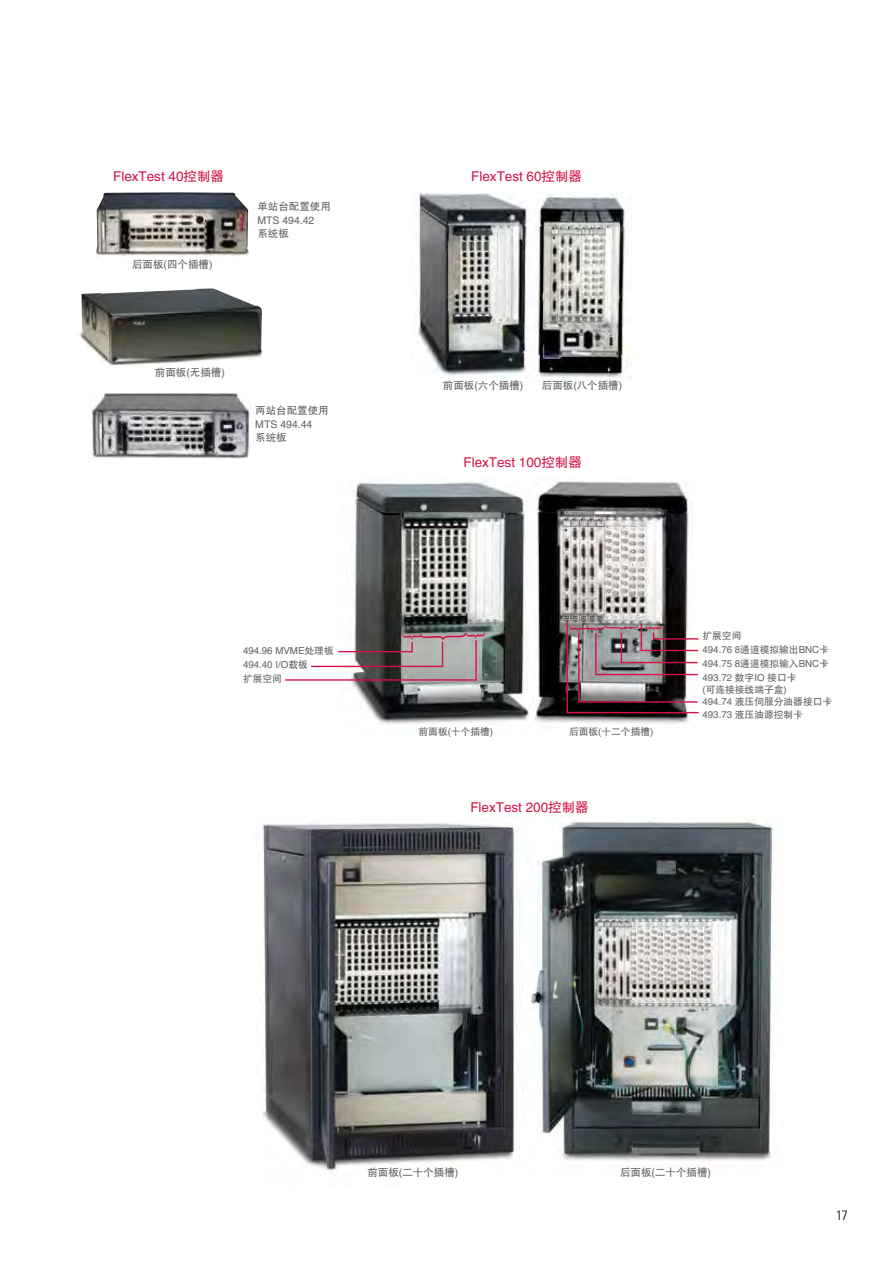
<style>
.page{position:relative;width:893px;height:1263px;background:#fff}
.page>*{position:absolute;margin:0;border:0;box-sizing:border-box;transform-origin:0 0}
.t1{font:37.5px "Minion Pro";color:#d31245;scale:.47 1}
.t2{font:20.55px/17.4px "Minion Pro";color:#d31245;scale:1.18 1}
.t3{font:18.45px "Minion Pro";color:#d31245;scale:1.18 1}
.t4{font:13.5px "FZHTJW GB1 0";color:#d31245}
.t5{font:300 condensed 13.5px "Univers LT Std";color:#000}
.t6{font:10.5px/13.5px "FZHTJW GB1 0";color:#5f6062}
.t7{font:9.75px/14px "FZHTJW GB1 0";color:#5f6062}
</style>
<div class="page">
<img style="left:262px;top:823px;width:261px;height:348px">
<img style="left:530px;top:817px;width:244px;height:344px">
<img style="left:336px;top:481px;width:194px;height:243px">
<hr style="left:338px;top:651px;width:75px;height:1px;background:#d31245">
<hr style="left:311px;top:666px;width:132px;height:1px;background:#d31245">
<hr style="left:475px;top:640px;width:2px;height:40px;background:#d31245">
<hr style="left:285px;top:679px;width:192px;height:2px;background:#d31245">
<img style="left:534px;top:479px;width:162px;height:245px">
<hr style="left:578px;top:633px;width:1px;height:68px;background:#d31245">
<hr style="left:567px;top:622px;width:1px;height:91px;background:#d31245">
<svg style="left:621px;top:633px;width:1px;height:29px"></svg>
<hr style="left:653px;top:638px;width:46px;height:2px;background:#d31245">
<hr style="left:621px;top:662px;width:77px;height:1px;background:#d31245">
<hr style="left:595px;top:633px;width:1px;height:41px;background:#d31245">
<svg style="left:641px;top:623px;width:1px;height:28px"></svg>
<hr style="left:642px;top:650px;width:56px;height:1px;background:#d31245">
<hr style="left:595px;top:674px;width:103px;height:1px;background:#d31245">
<hr style="left:578px;top:701px;width:120px;height:2px;background:#d31245">
<hr style="left:567px;top:712px;width:132px;height:1px;background:#d31245">
<img style="left:415px;top:192px;width:115px;height:186px">
<img style="left:532px;top:193px;width:99px;height:188px">
<img style="left:78px;top:288px;width:185px;height:78px">
<img style="left:95px;top:192px;width:154px;height:65px">
<img style="left:90px;top:393px;width:161px;height:66px">
<svg style="left:403px;top:633px;width:82px;height:34px;background:#afa9a8"></svg>
<h3 class="t4" style="left:113px;top:168px;width:112px">FlexTest 40控制器</h3>
<p class="t6" style="left:132px;top:257px;width:82px">后面板(四个插槽)</p>
<p class="t6" style="left:257px;top:200px;width:75px">单站台配置使用<br>MTS 494.42<br>系统板</p>
<p class="t6" style="left:155px;top:366px;width:71px">前面板(无插槽)</p>
<p class="t6" style="left:255px;top:404px;width:75px">两站台配置使用<br>MTS 494.44<br>系统板</p>
<p class="t7" style="left:243px;top:644px;width:92px">494.96 MVME处理板<br>494.40 I/O载板<br>扩展空间</p>
<h3 class="t4" style="left:471px;top:169px;width:112px">FlexTest 60控制器</h3>
<p class="t6" style="left:443px;top:379px;width:82px">前面板(六个插槽)</p>
<p class="t6" style="left:542px;top:379px;width:82px">后面板(八个插槽)</p>
<h3 class="t4" style="left:463px;top:455px;width:120px">FlexTest 100控制器</h3>
<p class="t7" style="left:418px;top:725px;width:76px">前面板(十个插槽)</p>
<h2 class="t2" style="left:569px;top:633px;width:9px;rotate:-90deg">{ {</h2>
<h1 class="t1" style="left:595px;top:631px;width:15px;rotate:-90deg">{</h1>
<h3 class="t3" style="left:640px;top:632px;width:8px;rotate:-90deg">{</h3>
<p class="t7" style="left:569px;top:725px;width:86px">后面板(十二个插槽)</p>
<h3 class="t4" style="left:470px;top:799px;width:120px">FlexTest 200控制器</h3>
<p class="t7" style="left:702px;top:629px;width:128px">扩展空间<br>494.76 8通道模拟输出BNC卡<br>494.75 8通道模拟输入BNC卡<br>493.72 数字IO 接口卡</p>
<p class="t7" style="left:702px;top:683px;width:131px;line-height:12.5px">(可连接接线端子盒)<br>494.74 液压伺服分油器接口卡<br>493.73 液压油源控制卡</p>
<p class="t6" style="left:367px;top:1165px;width:92px">前面板(二十个插槽)</p>
<p class="t6" style="left:620px;top:1165px;width:92px">后面板(二十个插槽)</p>
<h3 class="t5" style="left:836px;top:1207px;width:13px">17</h3>
</div>
